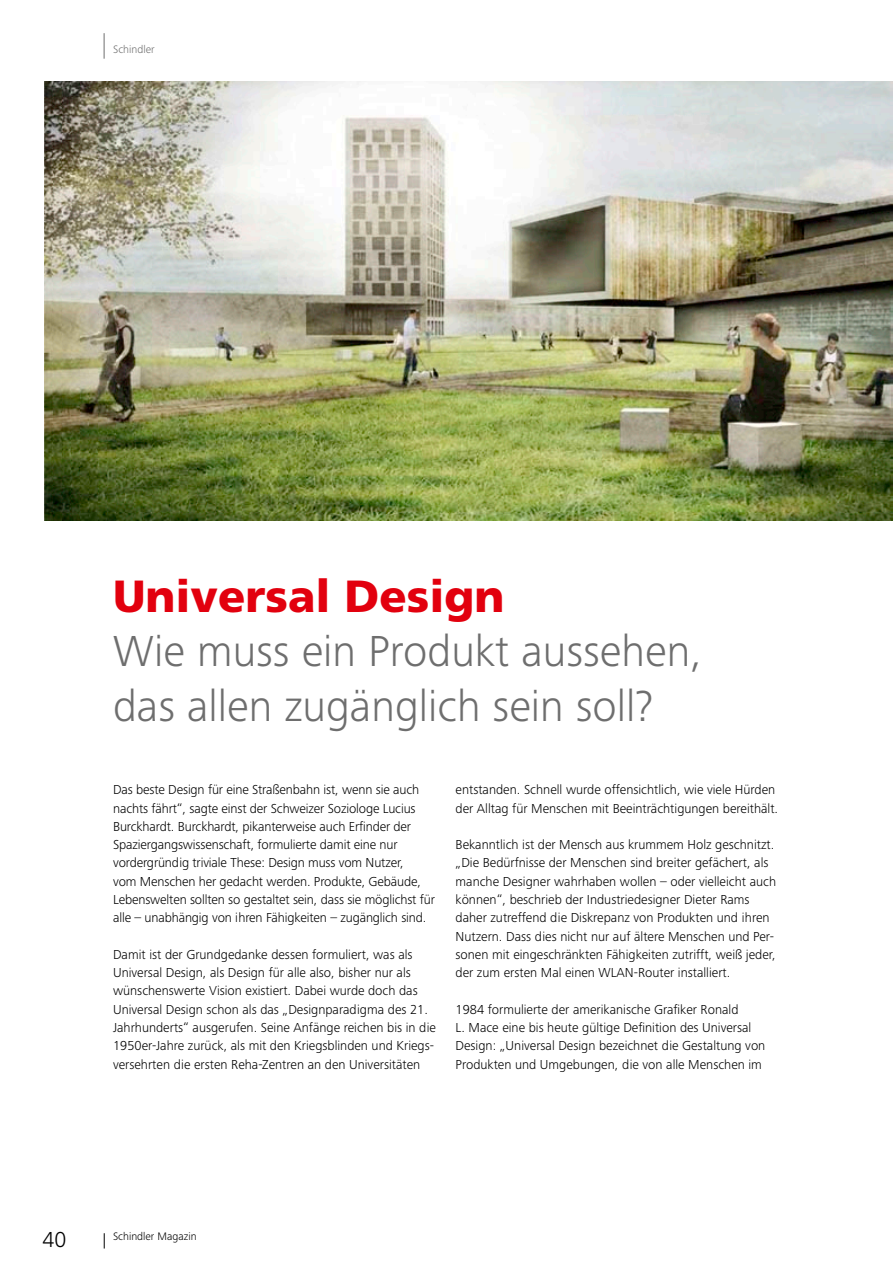
<style>
.page{position:relative;width:893px;height:1263px;background:#fff}
.page>*{position:absolute;margin:0;border:0;box-sizing:border-box;transform-origin:0 0}
.t1{font:300 45px/54.9px "Frutiger Next Pro";color:#6e6e6e}
.t2{font:900 45px "Frutiger";color:#e2000e}
.t3{font:300 22.5px "Frutiger Next Pro";color:#000}
.t4{font:300 13.5px/18.3px "Frutiger Next Pro";color:#000}
.t5{font:300 11.25px "Frutiger Next Pro";color:#000}
.t6{font:300 11.25px "Frutiger Next Pro";color:#6e6e6e}
</style>
<div class="page">
<img style="left:45px;top:81px;width:848px;height:439px">
<svg style="left:104px;top:1233px;width:1px;height:15px"></svg>
<svg style="left:104px;top:33px;width:1px;height:26px"></svg>
<p class="t6" style="left:113px;top:43px;width:43px">Schindler</p>
<h1 class="t2" style="left:113px;top:569px;width:393px">Universal Design</h1>
<h1 class="t1" style="left:113px;top:624px;width:591px">Wie muss ein Produkt aussehen, das allen zugänglich sein soll?</h1>
<p class="t4" style="left:113px;top:781px;width:323px">Das beste Design für eine Straßenbahn ist, wenn sie auch nachts fährt“, sagte einst der Schweizer Soziologe Lucius Burckhardt. Burckhardt, pikanterweise auch Erfinder der Spaziergangswissenschaft, formulierte damit eine nur vordergründig triviale These: Design muss vom Nutzer,<br>vom Menschen her gedacht werden. Produkte, Gebäude, Lebenswelten sollten so gestaltet sein, dass sie möglichst für alle – unabhängig von ihren Fähigkeiten – zugänglich sind.</p>
<p class="t4" style="left:113px;top:945px;width:324px">Damit ist der Grundgedanke dessen formuliert, was als Universal Design, als Design für alle also, bisher nur als wünschenswerte Vision existiert. Dabei wurde doch das Universal Design schon als das „Designparadigma des 21.<br>Jahrhunderts“ ausgerufen. Seine Anfänge reichen bis in die 1950er-Jahre zurück, als mit den Kriegsblinden und Kriegs&shy;versehrten die ersten Reha-Zentren an den Universitäten</p>
<p class="t4" style="left:456px;top:781px;width:324px">entstanden. Schnell wurde offensichtlich, wie viele Hürden der Alltag für Menschen mit Beeinträchtigungen bereithält.</p>
<p class="t4" style="left:456px;top:835px;width:322px">Bekanntlich ist der Mensch aus krummem Holz geschnitzt. „Die Bedürfnisse der Menschen sind breiter gefächert, als manche Designer wahrhaben wollen – oder vielleicht auch können“, beschrieb der Industriedesigner Dieter Rams daher zutreffend die Diskrepanz von Produkten und ihren Nutzern. Dass dies nicht nur auf ältere Menschen und Per&shy;sonen mit eingeschränkten Fähigkeiten zutrifft, weiß jeder, der zum ersten Mal einen WLAN-Router installiert.</p>
<p class="t4" style="left:456px;top:1000px;width:311px">1984 formulierte der amerikanische Grafiker Ronald<br>L. Mace eine bis heute gültige Definition des Universal Design: „Universal Design bezeichnet die Gestaltung von Produkten und Umgebungen, die von alle Menschen im</p>
<h2 class="t3" style="left:43px;top:1227px;width:25px">40</h2>
<p class="t5" style="left:113px;top:1230px;width:85px">Schindler Magazin</p>
</div>
